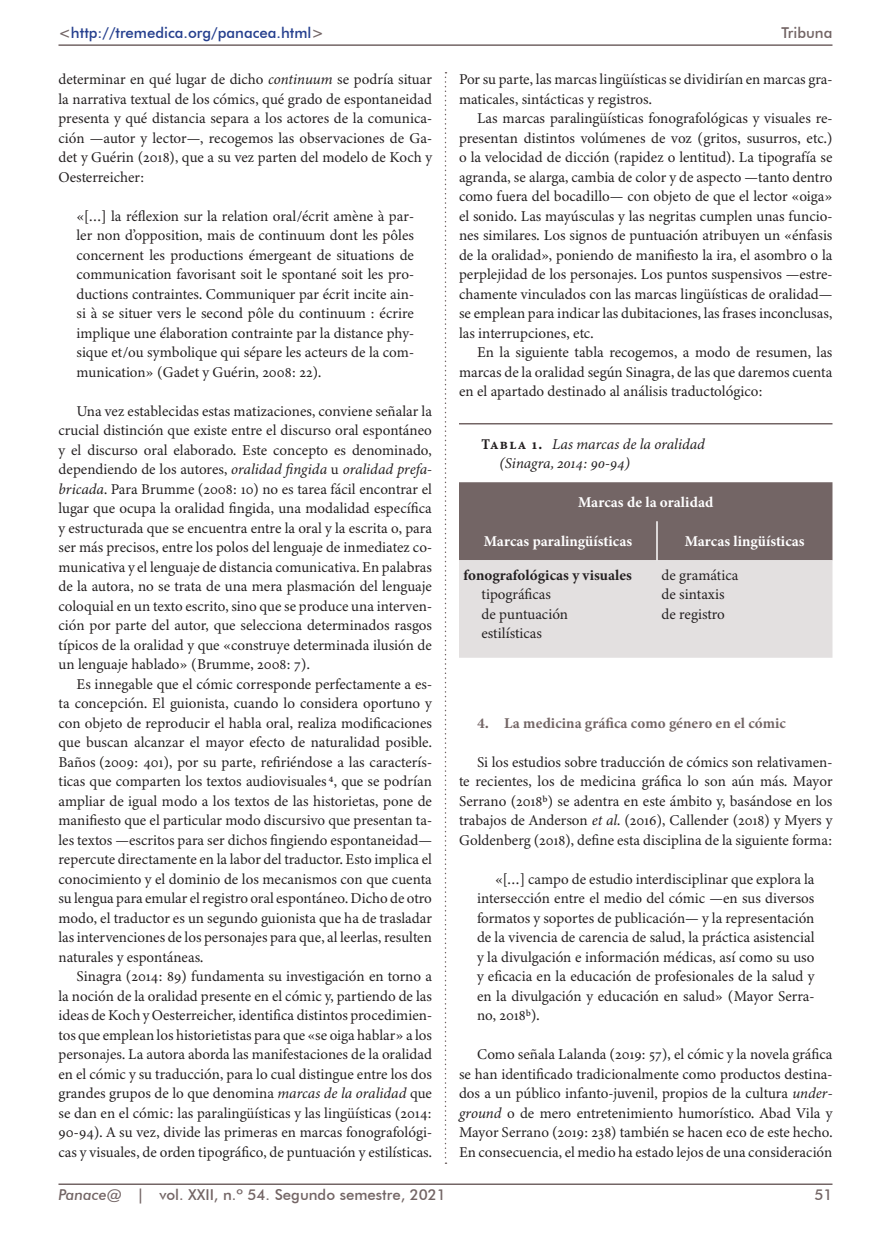
<style>
.page{position:relative;width:891px;height:1260px;background:#fff}
.page>*{position:absolute;margin:0;border:0;box-sizing:border-box;transform-origin:0 0}
.Adentrado{font:15px/19.5px "Minion 3";color:#231f20;text-align:justify}
.Texto_normal_en_redo{font:15px "Minion 3";color:#231f20}
.Título_01{font:700 15px "Minion 3";color:#fff}
.t1{font:500 15px "Futura BT";color:#736565}
.t2{font:italic 15px/19.5px "Minion 3";color:#231f20}
.t3{font:700 15px "Minion 3";letter-spacing:.005em;color:#736565}
.t4{font:500 15px "Futura BT";color:#253f8e}
.Texto_normal_en_redo-2{font:700 15px "Minion 3";color:#231f20}
.s1{color:#736565}
.s2{font-style:italic}
.s3{font-family:"Minion Pro Bold Cn Capt";font-style:normal}
</style>
<div class="page">
<hr style="left:58px;top:1184px;width:774px;height:1px;background:#736565">
<hr style="left:58px;top:44px;width:774px;height:2px;background:#736565">
<svg style="left:459px;top:482px;width:373px;height:176px;background:#b1a9a9"></svg>
<hr style="left:656px;top:521px;width:2px;height:39px;background:#fff">
<svg style="left:459px;top:423px;width:18px;height:1px"></svg>
<hr style="left:477px;top:423px;width:180px;height:1px;background:#736565">
<hr style="left:657px;top:423px;width:175px;height:1px;background:#736565">
<svg style="left:445px;top:72px;width:2px;height:1092px"></svg>
<p class="t4" style="left:58px;top:24px;width:267px"><span class="s1">&lt;</span>http://tremedica.org/panacea.html<span class="s1">&gt;</span></p>
<p class="t1" style="left:782px;top:24px;width:52px">Tribuna</p>
<p class="Adentrado" style="left:58px;top:69px;width:375px">determinar en qué lugar de dicho <span class="s2">continuum</span> se podría situar la narrativa textual de los cómics, qué grado de espontaneidad presenta y qué distancia separa a los actores de la comunica&shy;ción —autor y lector—, recogemos las observaciones de Ga&shy;det y Guérin (2018), que a su vez parten del modelo de Koch y Oesterreicher:</p>
<p class="Adentrado" style="left:76px;top:206px;width:339px">«[…] la réflexion sur la relation oral/écrit amène à par&shy;ler non d’opposition, mais de continuum dont les pôles concernent les productions émergeant de situations de communication favorisant soit le spontané soit les pro&shy;ductions contraintes. Communiquer par écrit incite ain&shy;si à se situer vers le second pôle du continuum : écrire implique une élaboration contrainte par la distance phy&shy;sique et/ou symbolique qui sépare les acteurs de la com&shy;munication» (Gadet y Guérin, 2008: 22).</p>
<p class="Adentrado" style="left:58px;top:401px;width:375px;text-indent:18px">Una vez establecidas estas matizaciones, conviene señalar la crucial distinción que existe entre el discurso oral espontáneo y el discurso oral elaborado. Este concepto es denominado, dependiendo de los autores, <span class="s2">oralidad fingida</span> u <span class="s2">oralidad prefa&shy;bricada</span>. Para Brumme (2008: 10) no es tarea fácil encontrar el lugar que ocupa la oralidad fingida, una modalidad específica y estructurada que se encuentra entre la oral y la escrita o, para ser más precisos, entre los polos del lenguaje de inmediatez co&shy;municativa y el lenguaje de distancia comunicativa. En palabras de la autora, no se trata de una mera plasmación del lenguaje coloquial en un texto escrito, sino que se produce una interven&shy;ción por parte del autor, que selecciona determinados rasgos típicos de la oralidad y que «construye determinada ilusión de un lenguaje hablado» (Brumme, 2008: 7).</p>
<p class="Adentrado" style="left:58px;top:674px;width:375px;text-indent:18px">Es innegable que el cómic corresponde perfectamente a es&shy;ta concepción. El guionista, cuando lo considera oportuno y con objeto de reproducir el habla oral, realiza modificaciones que buscan alcanzar el mayor efecto de naturalidad posible.<br>Baños (2009: 401), por su parte, refiriéndose a las caracterís&shy;ticas que comparten los textos audiovisuales4, que se podrían ampliar de igual modo a los textos de las historietas, pone de manifiesto que el particular modo discursivo que presentan ta&shy;les textos —escritos para ser dichos fingiendo espontaneidad— repercute directamente en la labor del traductor. Esto implica el conocimiento y el dominio de los mecanismos con que cuenta su lengua para emular el registro oral espontáneo. Dicho de otro modo, el traductor es un segundo guionista que ha de trasladar las intervenciones de los personajes para que, al leerlas, resulten naturales y espontáneas.</p>
<p class="Adentrado" style="left:58px;top:966px;width:375px;text-indent:18px">Sinagra (2014: 89) fundamenta su investigación en torno a la noción de la oralidad presente en el cómic y, partiendo de las ideas de Koch y Oesterreicher, identifica distintos procedimien&shy;tos que emplean los historietistas para que «se oiga hablar» a los personajes. La autora aborda las manifestaciones de la oralidad en el cómic y su traducción, para lo cual distingue entre los dos grandes grupos de lo que denomina <span class="s2">marcas de la oralidad</span> que se dan en el cómic: las paralingüísticas y las lingüísticas (2014:<br>90-94). A su vez, divide las primeras en marcas fonografológi&shy;cas y visuales, de orden tipográfico, de puntuación y estilísticas.</p>
<p class="Adentrado" style="left:459px;top:69px;width:375px">Por su parte, las marcas lingüísticas se dividirían en marcas gra&shy;maticales, sintácticas y registros.</p>
<p class="Adentrado" style="left:459px;top:108px;width:375px;text-indent:18px">Las marcas paralingüísticas fonografológicas y visuales re&shy;presentan distintos volúmenes de voz (gritos, susurros, etc.) o la velocidad de dicción (rapidez o lentitud). La tipografía se agranda, se alarga, cambia de color y de aspecto —tanto dentro como fuera del bocadillo— con objeto de que el lector «oiga» el sonido. Las mayúsculas y las negritas cumplen unas funcio&shy;nes similares. Los signos de puntuación atribuyen un «énfasis de la oralidad», poniendo de manifiesto la ira, el asombro o la perplejidad de los personajes. Los puntos suspensivos —estre&shy;chamente vinculados con las marcas lingüísticas de oralidad— se emplean para indicar las dubitaciones, las frases inconclusas, las interrupciones, etc.</p>
<p class="Adentrado" style="left:459px;top:342px;width:375px;text-indent:18px">En la siguiente tabla recogemos, a modo de resumen, las marcas de la oralidad según Sinagra, de las que daremos cuenta en el apartado destinado al análisis traductológico:</p>
<p class="t2" style="left:500px;top:434px;width:207px;text-indent:-18px"><span class="s3">Tabla 1.</span> Las marcas de la oralidad (Sinagra, 2014 : 90-94)</p>
<p class="Título_01" style="left:578px;top:492px;width:137px">Marcas de la oralidad</p>
<p class="Título_01" style="left:484px;top:531px;width:150px">Marcas paralingüísticas</p>
<p class="Título_01" style="left:685px;top:531px;width:122px">Marcas lingüísticas</p>
<p class="Texto_normal_en_redo-2" style="left:464px;top:565px;width:170px">fonografológicas y visuales</p>
<p class="Texto_normal_en_redo" style="left:662px;top:565px;width:78px">de gramática</p>
<p class="Texto_normal_en_redo" style="left:662px;top:584px;width:65px">de sintaxis</p>
<p class="Texto_normal_en_redo" style="left:662px;top:604px;width:65px">de registro</p>
<p class="Texto_normal_en_redo" style="left:482px;top:584px;width:71px">tipográficas</p>
<p class="Texto_normal_en_redo" style="left:482px;top:604px;width:88px">de puntuación</p>
<p class="Texto_normal_en_redo" style="left:482px;top:623px;width:62px">estilísticas</p>
<p class="t3" style="left:477px;top:712px;width:311px">4. La medicina gráfica como género en el cómic</p>
<p class="Adentrado" style="left:459px;top:752px;width:375px;text-indent:18px">Si los estudios sobre traducción de cómics son relativamen&shy;te recientes, los de medicina gráfica lo son aún más. Mayor Serrano (2018b) se adentra en este ámbito y, basándose en los trabajos de Anderson <span class="s2">et al</span>. (2016), Callender (2018) y Myers y Goldenberg (2018), define esta disciplina de la siguiente forma:</p>
<p class="Adentrado" style="left:477px;top:869px;width:339px;text-indent:18px">«[…] campo de estudio interdisciplinar que explora la intersección entre el medio del cómic —en sus diversos formatos y soportes de publicación— y la representación de la vivencia de carencia de salud, la práctica asistencial y la divulgación e información médicas, así como su uso y eficacia en la educación de profesionales de la salud y en la divulgación y educación en salud» (Mayor Serra&shy;no, 2018b).</p>
<p class="Adentrado" style="left:459px;top:1044px;width:375px;text-indent:18px">Como señala Lalanda (2019: 57), el cómic y la novela gráfica se han identificado tradicionalmente como productos destina&shy;dos a un público infanto-juvenil, propios de la cultura <span class="s2">under&shy;ground</span> o de mero entretenimiento humorístico. Abad Vila y Mayor Serrano (2019: 238) también se hacen eco de este hecho.<br>En consecuencia, el medio ha estado lejos de una consideración</p>
<p class="t1" style="left:58px;top:1186px;width:389px"><span class="s2">Panace@</span> | vol. XXII, n.º 54. Segundo semestre, 2021</p>
<p class="t1" style="left:814px;top:1186px;width:20px">51</p>
</div>
